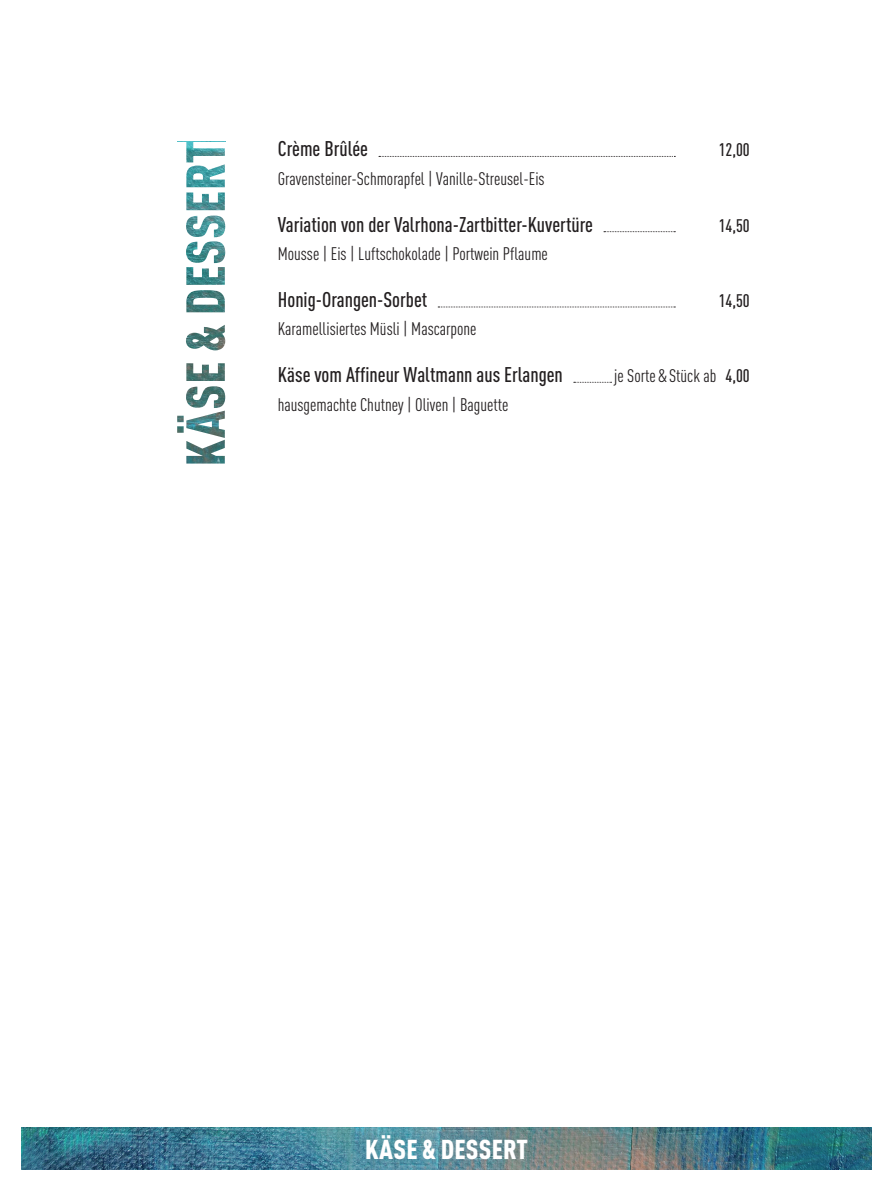
<style>
.page{position:relative;width:893px;height:1191px;background:#fff}
.page>*{position:absolute;margin:0;border:0;box-sizing:border-box;transform-origin:0 0}
.t1{font:900 condensed 27px "DIN Pro";letter-spacing:.01em;color:#fff}
.t2{font:500 condensed 21px "DIN Pro";color:#231f20}
.t3{font:condensed 18px "DIN Pro";color:#231f20}
.t4{font:500 condensed 18px "DIN Pro";color:#231f20}
.s1{font-weight:500}
</style>
<div class="page">
<img style="left:21px;top:1127px;width:851px;height:42px">
<svg style="left:379px;top:156px;width:296px;height:1px"></svg>
<svg style="left:604px;top:231px;width:71px;height:1px"></svg>
<svg style="left:438px;top:307px;width:237px;height:1px"></svg>
<svg style="left:574px;top:382px;width:37px;height:1px"></svg>
<svg style="left:177px;top:142px;width:48px;height:321px"></svg>
<p class="t2" style="left:278px;top:133px;width:92px">Crème Brûlée</p>
<p class="t4" style="left:719px;top:137px;width:33px">12,00</p>
<p class="t3" style="left:278px;top:165px;width:268px">Gravensteiner-Schmorapfel | Vanille-Streusel-Eis</p>
<p class="t2" style="left:278px;top:209px;width:317px">Variation von der Valrhona-Zartbitter-Kuvertüre</p>
<p class="t4" style="left:719px;top:212px;width:33px">14,50</p>
<p class="t3" style="left:278px;top:241px;width:272px">Mousse | Eis | Luftschokolade | Portwein Pflaume</p>
<p class="t2" style="left:278px;top:284px;width:151px">Honig-Orangen-Sorbet</p>
<p class="t4" style="left:719px;top:287px;width:33px">14,50</p>
<p class="t3" style="left:278px;top:316px;width:200px">Karamellisiertes Müsli | Mascarpone</p>
<p class="t2" style="left:278px;top:359px;width:287px">Käse vom Affineur Waltmann aus Erlangen</p>
<p class="t3" style="left:614px;top:363px;width:137px">je Sorte &amp; Stück ab <span class="s1">4,00</span></p>
<p class="t3" style="left:278px;top:391px;width:232px">hausgemachte Chutney | Oliven | Baguette</p>
<h1 class="t1" style="left:365px;top:1128px;width:164px">KÄSE &amp; DESSERT</h1>
</div>
